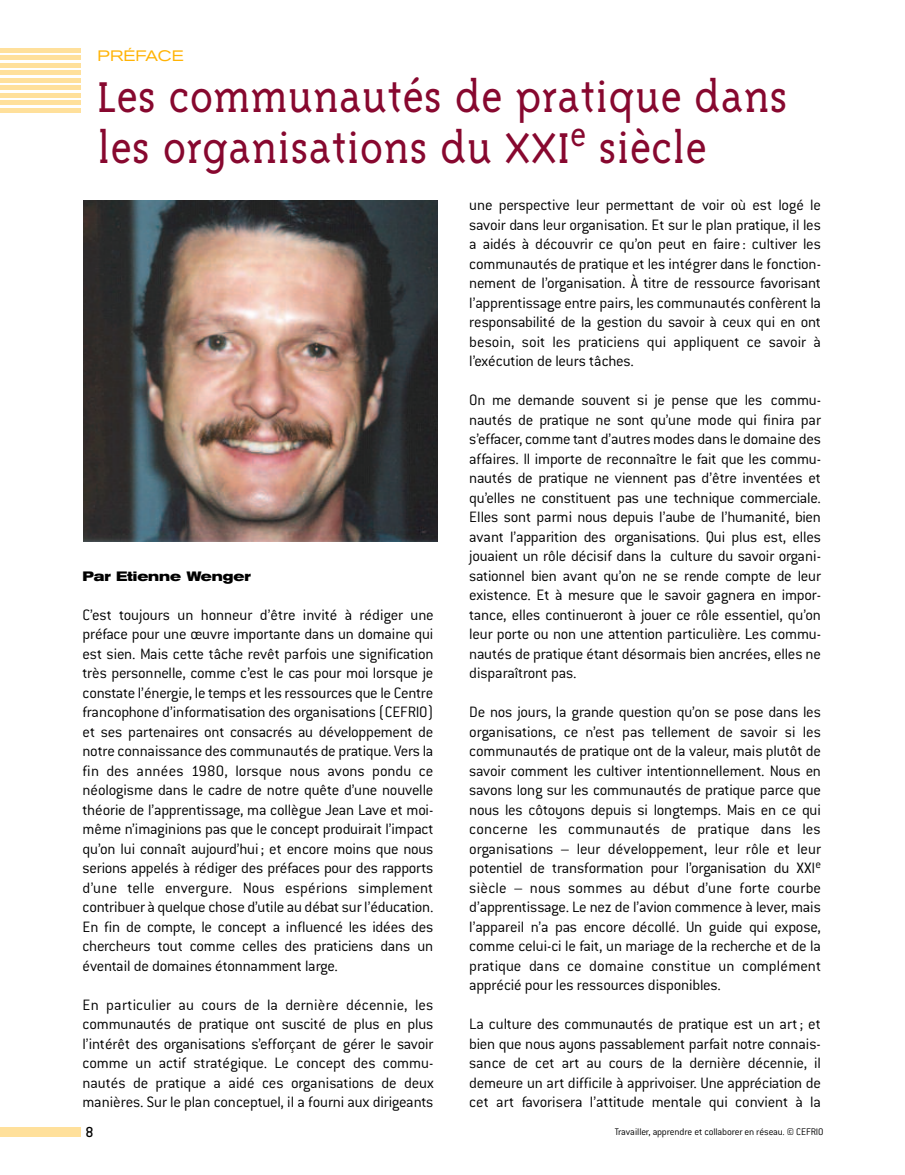
<style>
.page{position:relative;width:905px;height:1175px;background:#fff}
.page>*{position:absolute;margin:0;border:0;box-sizing:border-box;transform-origin:0 0}
.t1{font:300 49.5px/51px "Triplex Serif";color:#87082f}
.t2{font:300 16.5px/19.5px "Conduit ITC";letter-spacing:-.01em;color:#000;text-align:justify}
.t3{font:500 15.9px "Conduit ITC";color:#000}
.t4{font:expanded 15px "Akzidenz Grotesk BE";color:#ffb305}
.t5{font:700 expanded 13.5px "Akzidenz Grotesk BE";color:#000}
.t6{font:300 10.5px "Conduit ITC";letter-spacing:-.015em;color:#000}
</style>
<div class="page">
<div style="left:0;top:1126px;width:81px;height:10px;background:#ffe09b"></div>
<div style="left:0;top:63px;width:81px;height:5px;background:#ffe09b"></div>
<hr style="left:0;top:71px;width:81px;height:4px;background:#ffe09b">
<hr style="left:0;top:78px;width:81px;height:4px;background:#ffe09b">
<hr style="left:0;top:86px;width:81px;height:4px;background:#ffe09b">
<div style="left:0;top:93px;width:81px;height:5px;background:#ffe09b"></div>
<hr style="left:0;top:101px;width:81px;height:4px;background:#ffe09b">
<hr style="left:0;top:108px;width:81px;height:4px;background:#ffe09b">
<hr style="left:0;top:56px;width:81px;height:4px;background:#ffe09b">
<hr style="left:0;top:49px;width:81px;height:4px;background:#ffe09b">
<img style="left:83px;top:200px;width:354px;height:341px">
<p class="t4" style="left:98px;top:47px;width:87px">PRÉFACE</p>
<h1 class="t1" style="left:98px;top:70px;width:691px">Les communautés de pratique dans les organisations du XXI<sup>e</sup> siècle</h1>
<p class="t5" style="left:82px;top:568px;width:170px">Par Etienne Wenger</p>
<p class="t2" style="left:82px;top:604px;width:353px">C’est toujours un honneur d’être invité à rédiger une préface pour une œuvre importante dans un domaine qui est sien. Mais cette tâche revêt parfois une signification très personnelle, comme c’est le cas pour moi lorsque je constate l’énergie, le temps et les ressources que le Centre francophone d’informatisation des organisations (CEFRIO) et ses partenaires ont consacrés au développement de notre connaissance des communautés de pratique. Vers la fin des années 1980, lorsque nous avons pondu ce néologisme dans le cadre de notre quête d’une nouvelle théorie de l’apprentissage, ma collègue Jean Lave et moi&shy;même n’imaginions pas que le concept produirait l’impact qu’on lui connaît aujourd’hui ; et encore moins que nous serions appelés à rédiger des préfaces pour des rapports d’une telle envergure. Nous espérions simplement contribuer à quelque chose d’utile au débat sur l’éducation.<br>En fin de compte, le concept a influencé les idées des chercheurs tout comme celles des praticiens dans un éventail de domaines étonnamment large.</p>
<p class="t2" style="left:82px;top:994px;width:352px">En particulier au cours de la dernière décennie, les communautés de pratique ont suscité de plus en plus l’intérêt des organisations s’efforçant de gérer le savoir comme un actif stratégique. Le concept des commu&shy;nautés de pratique a aidé ces organisations de deux manières. Sur le plan conceptuel, il a fourni aux dirigeants</p>
<p class="t2" style="left:469px;top:195px;width:353px">une perspective leur permettant de voir où est logé le savoir dans leur organisation. Et sur le plan pratique, il les a aidés à découvrir ce qu’on peut en faire : cultiver les communautés de pratique et les intégrer dans le fonction&shy;nement de l’organisation. À titre de ressource favorisant l’apprentissage entre pairs, les communautés confèrent la responsabilité de la gestion du savoir à ceux qui en ont besoin, soit les praticiens qui appliquent ce savoir à l’exécution de leurs tâches.</p>
<p class="t2" style="left:469px;top:390px;width:353px">On me demande souvent si je pense que les commu&shy;nautés de pratique ne sont qu’une mode qui finira par s’effacer, comme tant d’autres modes dans le domaine des affaires. Il importe de reconnaître le fait que les commu&shy;nautés de pratique ne viennent pas d’être inventées et qu’elles ne constituent pas une technique commerciale.<br>Elles sont parmi nous depuis l’aube de l’humanité, bien avant l’apparition des organisations. Qui plus est, elles jouaient un rôle décisif dans la culture du savoir organi&shy;sationnel bien avant qu’on ne se rende compte de leur existence. Et à mesure que le savoir gagnera en impor&shy;tance, elles continueront à jouer ce rôle essentiel, qu’on leur porte ou non une attention particulière. Les commu&shy;nautés de pratique étant désormais bien ancrées, elles ne disparaîtront pas.</p>
<p class="t2" style="left:469px;top:702px;width:353px">De nos jours, la grande question qu’on se pose dans les organisations, ce n’est pas tellement de savoir si les communautés de pratique ont de la valeur, mais plutôt de savoir comment les cultiver intentionnellement. Nous en savons long sur les communautés de pratique parce que nous les côtoyons depuis si longtemps. Mais en ce qui concerne les communautés de pratique dans les organisations – leur développement, leur rôle et leur potentiel de transformation pour l’organisation du XXI<sup>e </sup>siècle – nous sommes au début d’une forte courbe d’apprentissage. Le nez de l’avion commence à lever, mais l’appareil n’a pas encore décollé. Un guide qui expose, comme celui-ci le fait, un mariage de la recherche et de la pratique dans ce domaine constitue un complément apprécié pour les ressources disponibles.</p>
<p class="t2" style="left:469px;top:1014px;width:353px">La culture des communautés de pratique est un art ; et bien que nous ayons passablement parfait notre connais&shy;sance de cet art au cours de la dernière décennie, il demeure un art difficile à apprivoiser. Une appréciation de cet art favorisera l’attitude mentale qui convient à la</p>
<p class="t3" style="left:86px;top:1122px;width:10px">8</p>
<p class="t6" style="left:614px;top:1125px;width:210px">Travailler, apprendre et collaborer en réseau. © CEFRIO</p>
</div>
